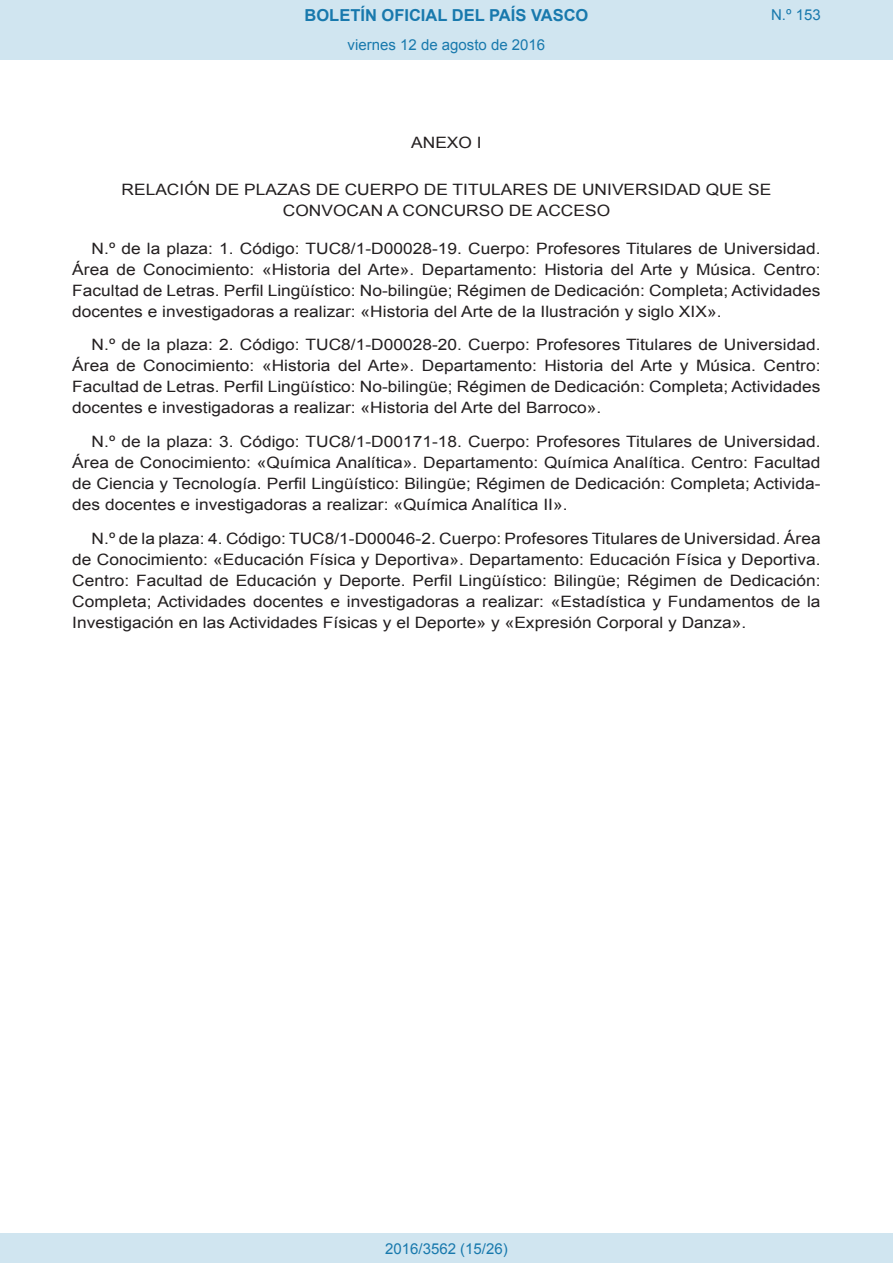
<style>
.page{position:relative;width:893px;height:1263px;background:#fff}
.page>*{position:absolute;margin:0;border:0;box-sizing:border-box;transform-origin:0 0}
.t1{font:700 16.5px "Arial";color:#1879ad}
.BOPVDetalle{font:15.6px/21px "Arial";color:#231f20;text-align:justify;scale:1.11 1}
.BOPVClave{font:15.6px/21px "Arial";color:#231f20;text-align:center;scale:1.11 1}
.Paginacion_Centro{font:15px "Arial";color:#1879ad}
</style>
<div class="page">
<div style="left:0;top:0;width:893px;height:60px;background:#d0e5f0"></div>
<div style="left:0;top:1233px;width:893px;height:30px;background:#d0e5f0"></div>
<p class="t1" style="left:305px;top:4px;width:285px">BOLETÍN OFICIAL DEL PAÍS VASCO</p>
<p class="Paginacion_Centro" style="left:348px;top:35px;width:199px">viernes 12 de agosto de 2016</p>
<p class="Paginacion_Centro" style="left:771px;top:5px;width:51px">N.º 153</p>
<p class="BOPVClave" style="left:411px;top:132px;width:65px">ANEXO I</p>
<p class="BOPVClave" style="left:122px;top:179px;width:587px">RELACIÓN DE PLAZAS DE CUERPO DE TITULARES DE UNIVERSIDAD QUE SE<br>CONVOCAN A CONCURSO DE ACCESO</p>
<p class="BOPVDetalle" style="left:72px;top:238px;width:676px;text-indent:19px">N.º de la plaza: 1. Código: TUC8/1-D00028-19. Cuerpo: Profesores Titulares de Universidad.<br>Área de Conocimiento: «Historia del Arte». Departamento: Historia del Arte y Música. Centro:<br>Facultad de Letras. Perfil Lingüístico: No-bilingüe; Régimen de Dedicación: Completa; Actividades docentes e investigadoras a realizar: «Historia del Arte de la Ilustración y siglo XIX».</p>
<p class="BOPVDetalle" style="left:72px;top:335px;width:676px;text-indent:19px">N.º de la plaza: 2. Código: TUC8/1-D00028-20. Cuerpo: Profesores Titulares de Universidad.<br>Área de Conocimiento: «Historia del Arte». Departamento: Historia del Arte y Música. Centro:<br>Facultad de Letras. Perfil Lingüístico: No-bilingüe; Régimen de Dedicación: Completa; Actividades docentes e investigadoras a realizar: «Historia del Arte del Barroco».</p>
<p class="BOPVDetalle" style="left:72px;top:431px;width:676px;text-indent:19px">N.º de la plaza: 3. Código: TUC8/1-D00171-18. Cuerpo: Profesores Titulares de Universidad.<br>Área de Conocimiento: «Química Analítica». Departamento: Química Analítica. Centro: Facultad de Ciencia y Tecnología. Perfil Lingüístico: Bilingüe; Régimen de Dedicación: Completa; Activida&shy;des docentes e investigadoras a realizar: «Química Analítica II».</p>
<p class="BOPVDetalle" style="left:72px;top:528px;width:676px;text-indent:19px">N.º de la plaza: 4. Código: TUC8/1-D00046-2. Cuerpo: Profesores Titulares de Universidad. Área de Conocimiento: «Educación Física y Deportiva». Departamento: Educación Física y Deportiva.<br>Centro: Facultad de Educación y Deporte. Perfil Lingüístico: Bilingüe; Régimen de Dedicación:<br>Completa; Actividades docentes e investigadoras a realizar: «Estadística y Fundamentos de la Investigación en las Actividades Físicas y el Deporte» y «Expresión Corporal y Danza».</p>
<p class="Paginacion_Centro" style="left:385px;top:1238px;width:124px">2016/3562 (15/26)</p>
</div>
